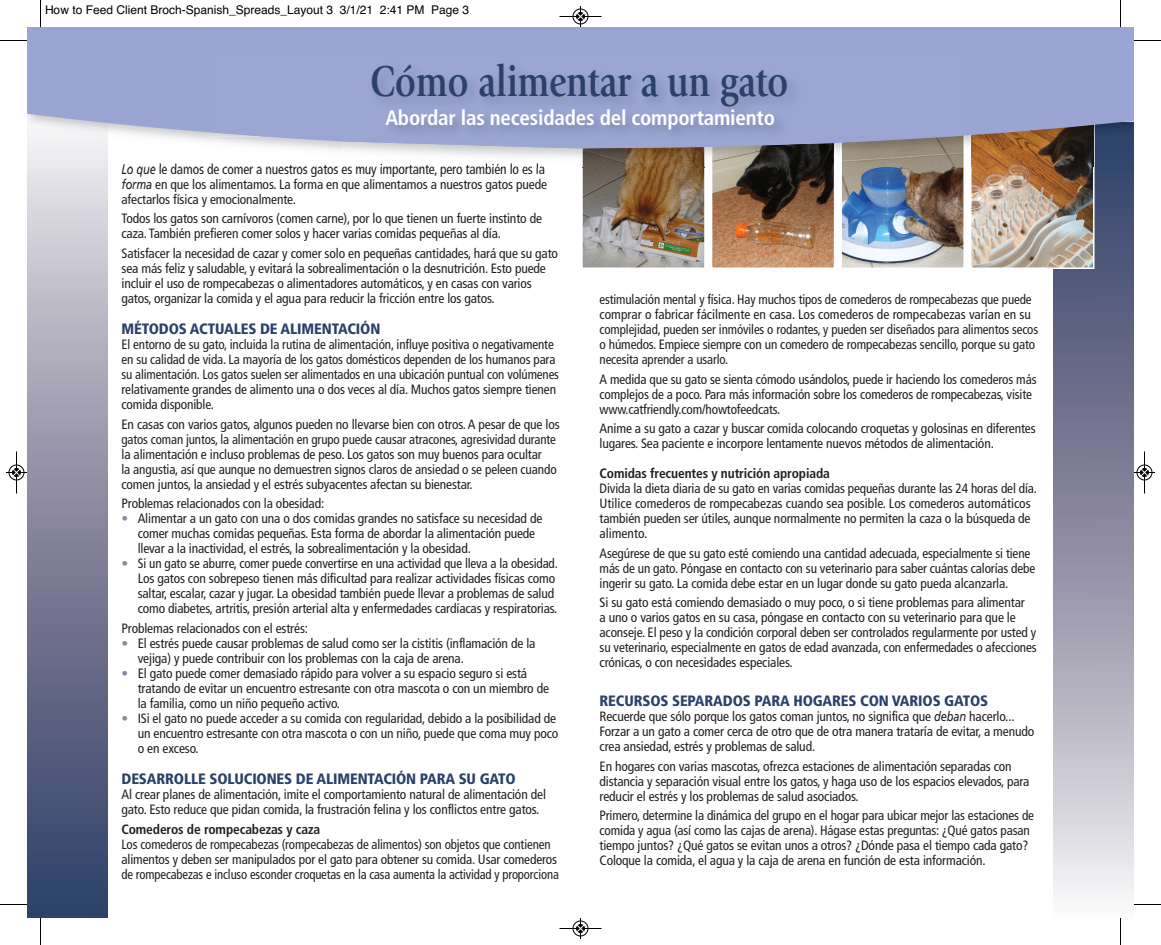
<style>
.page{position:relative;width:1161px;height:945px;background:#fff}
.page>*{position:absolute;margin:0;border:0;box-sizing:border-box;transform-origin:0 0}
.t1{font:700 45px "Giovanni";letter-spacing:-.01em;color:#2b4169;scale:.8 1}
.t2{font:700 condensed 21px "Frutiger";letter-spacing:-.01em;color:#fff}
.t3{font:900 condensed 15px "Frutiger";letter-spacing:-.01em;color:#2b4169}
.t4{font:condensed 13.5px/15px "Frutiger";letter-spacing:-.01em;color:#231f20}
.t5{font:condensed 13.5px/15px "Frutiger";letter-spacing:-.01em;color:#231f20;scale:.96 1}
.t6{font:700 condensed 13.5px "Frutiger";letter-spacing:-.01em;color:#231f20}
.t7{font:12px "Helvetica";color:#000}
.s1{font-style:italic;font-stretch:normal}
.s2{color:#8b88a0}
</style>
<div class="page">
<img style="left:1053px;top:167px;width:81px;height:729px">
<img style="left:27px;top:167px;width:81px;height:751px">
<img style="left:584px;top:168px;width:119px;height:98px">
<div style="left:581px;top:138px;width:125px;height:131px;border:2px solid #fff"></div>
<img style="left:714px;top:167px;width:118px;height:99px">
<div style="left:711px;top:119px;width:124px;height:150px;border:2px solid #fff"></div>
<img style="left:843px;top:167px;width:119px;height:99px">
<div style="left:840px;top:129px;width:125px;height:140px;border:2px solid #fff"></div>
<img style="left:973px;top:167px;width:119px;height:99px">
<div style="left:970px;top:122px;width:125px;height:147px;border:2px solid #fff"></div>
<img style="left:27px;top:150px;width:1107px;height:17px">
<img style="left:122px;top:164px;width:33px;height:3px">
<img style="left:160px;top:163px;width:89px;height:4px">
<img style="left:842px;top:150px;width:121px;height:17px">
<img style="left:972px;top:150px;width:121px;height:17px">
<svg style="left:27px;top:27px;width:1107px;height:123px;background:#9fa6cb"></svg>
<img style="left:210px;top:53px;width:752px;height:84px">
<img style="left:343px;top:149px;width:238px;height:19px">
<img style="left:583px;top:167px;width:121px;height:1px">
<img style="left:712px;top:149px;width:118px;height:19px">
<img style="left:583px;top:149px;width:121px;height:18px">
<svg style="left:581px;top:149px;width:2px;height:19px"></svg>
<svg style="left:704px;top:149px;width:8px;height:19px"></svg>
<img style="left:343px;top:100px;width:487px;height:49px">
<svg style="left:40px;top:0;width:1px;height:27px"></svg>
<svg style="left:0;top:40px;width:27px;height:1px"></svg>
<svg style="left:1120px;top:0;width:1px;height:27px"></svg>
<svg style="left:1134px;top:40px;width:27px;height:1px"></svg>
<svg style="left:40px;top:918px;width:1px;height:27px"></svg>
<svg style="left:0;top:904px;width:27px;height:1px"></svg>
<svg style="left:1120px;top:918px;width:1px;height:27px"></svg>
<svg style="left:1134px;top:904px;width:27px;height:1px"></svg>
<hr style="left:560px;top:16px;width:42px;height:1px;background:#000">
<div style="left:573px;top:9px;width:15px;height:15px;border:1px solid #000;border-radius:50%"></div>
<svg style="left:577px;top:6px;width:7px;height:21px"></svg>
<hr style="left:560px;top:928px;width:42px;height:1px;background:#000">
<div style="left:573px;top:921px;width:15px;height:15px;border:1px solid #000;border-radius:50%"></div>
<svg style="left:577px;top:918px;width:7px;height:21px"></svg>
<hr style="left:16px;top:452px;width:1px;height:42px;background:#000">
<div style="left:9px;top:465px;width:15px;height:15px;border:1px solid #000;border-radius:50%"></div>
<svg style="left:6px;top:469px;width:21px;height:7px"></svg>
<hr style="left:1144px;top:452px;width:1px;height:42px;background:#000">
<div style="left:1137px;top:465px;width:15px;height:15px;border:1px solid #000;border-radius:50%"></div>
<svg style="left:1134px;top:469px;width:21px;height:7px"></svg>
<p class="t7" style="left:45px;top:2px;width:426px">How to Feed Client Broch-Spanish_Spreads_Layout 3 3/1/21 2:41 PM Page 3</p>
<h1 class="t1" style="left:371px;top:64px;width:524px">Cómo alimentar a un gato</h1>
<h2 class="t2" style="left:385px;top:109px;width:391px">Abordar las necesidades del comportamiento</h2>
<p class="t4" style="left:121px;top:162px;width:427px"><span class="s1">Lo que</span> le damos de comer a nuestros gatos es muy importante, pero también lo es la <span class="s1">forma</span> en que los alimentamos. La forma en que alimentamos a nuestros gatos puede afectarlos física y emocionalmente.</p>
<p class="t4" style="left:121px;top:212px;width:422px">Todos los gatos son carnívoros (comen carne), por lo que tienen un fuerte instinto de caza. También prefieren comer solos y hacer varias comidas pequeñas al día.</p>
<p class="t4" style="left:121px;top:246px;width:438px">Satisfacer la necesidad de cazar y comer solo en pequeñas cantidades, hará que su gato sea más feliz y saludable, y evitará la sobrealimentación o la desnutrición. Esto puede incluir el uso de rompecabezas o alimentadores automáticos, y en casas con varios gatos, organizar la comida y el agua para reducir la fricción entre los gatos.</p>
<p class="t3" style="left:122px;top:323px;width:260px">MÉTODOS ACTUALES DE ALIMENTACIÓN</p>
<p class="t4" style="left:121px;top:338px;width:439px">El entorno de su gato, incluida la rutina de alimentación, influye positiva o negativamente en su calidad de vida. La mayoría de los gatos domésticos dependen de los humanos para su alimentación. Los gatos suelen ser alimentados en una ubicación puntual con volúmenes relativamente grandes de alimento una o dos veces al día. Muchos gatos siempre tienen comida disponible.</p>
<p class="t4" style="left:121px;top:417px;width:440px">En casas con varios gatos, algunos pueden no llevarse bien con otros.A pesar de que los gatos coman juntos, la alimentación en grupo puede causar atracones, agresividad durante la alimentación e incluso problemas de peso. Los gatos son muy buenos para ocultar<br>la angustia, así que aunque no demuestren signos claros de ansiedad o se peleen cuando comen juntos, la ansiedad y el estrés subyacentes afectan su bienestar.</p>
<p class="t4" style="left:121px;top:497px;width:204px">Problemas relacionados con la obesidad:</p>
<p class="t4" style="left:138px;top:512px;width:406px;text-indent:-16px"><span class="s2">•</span> Alimentar a un gato con una o dos comidas grandes no satisface su necesidad de comer muchas comidas pequeñas. Esta forma de abordar la alimentación puede llevar a la inactividad, el estrés, la sobrealimentación y la obesidad.</p>
<p class="t4" style="left:138px;top:557px;width:422px;text-indent:-16px"><span class="s2">•</span> Si un gato se aburre, comer puede convertirse en una actividad que lleva a la obesidad.<br>Los gatos con sobrepeso tienen más dificultad para realizar actividades físicas como saltar, escalar, cazar y jugar. La obesidad también puede llevar a problemas de salud como diabetes, artritis, presión arterial alta y enfermedades cardíacas y respiratorias.</p>
<p class="t4" style="left:121px;top:621px;width:188px">Problemas relacionados con el estrés:</p>
<p class="t4" style="left:138px;top:636px;width:399px;text-indent:-16px"><span class="s2">•</span> El estrés puede causar problemas de salud como ser la cistitis (inflamación de la vejiga) y puede contribuir con los problemas con la caja de arena.</p>
<p class="t4" style="left:138px;top:666px;width:413px;text-indent:-16px"><span class="s2">•</span> El gato puede comer demasiado rápido para volver a su espacio seguro si está tratando de evitar un encuentro estresante con otra mascota o con un miembro de la familia, como un niño pequeño activo.</p>
<p class="t4" style="left:138px;top:711px;width:422px;text-indent:-16px"><span class="s2">•</span> ISi el gato no puede acceder a su comida con regularidad, debido a la posibilidad de un encuentro estresante con otra mascota o con un niño, puede que coma muy poco o en exceso.</p>
<p class="t3" style="left:122px;top:773px;width:396px">DESARROLLE SOLUCIONES DE ALIMENTACIÓN PARA SU GATO</p>
<p class="t4" style="left:121px;top:788px;width:426px">Al crear planes de alimentación, imite el comportamiento natural de alimentación del gato. Esto reduce que pidan comida, la frustración felina y los conflictos entre gatos.</p>
<p class="t6" style="left:121px;top:823px;width:200px">Comederos de rompecabezas y caza</p>
<p class="t5" style="left:121px;top:837px;width:457px">Los comederos de rompecabezas (rompecabezas de alimentos) son objetos que contienen alimentos y deben ser manipulados por el gato para obtener su comida. Usar comederos de rompecabezas e incluso esconder croquetas en la casa aumenta la actividad y proporciona</p>
<p class="t5" style="left:600px;top:293px;width:458px">estimulación mental y física. Hay muchos tipos de comederos de rompecabezas que puede comprar o fabricar fácilmente en casa. Los comederos de rompecabezas varían en su complejidad, pueden ser inmóviles o rodantes, y pueden ser diseñados para alimentos secos o húmedos. Empiece siempre con un comedero de rompecabezas sencillo, porque su gato necesita aprender a usarlo.</p>
<p class="t4" style="left:600px;top:373px;width:438px">A medida que su gato se sienta cómodo usándolos, puede ir haciendo los comederos más complejos de a poco. Para más información sobre los comederos de rompecabezas, visite www.catfriendly.com/howtofeedcats.</p>
<p class="t4" style="left:600px;top:422px;width:438px">Anime a su gato a cazar y buscar comida colocando croquetas y golosinas en diferentes lugares. Sea paciente e incorpore lentamente nuevos métodos de alimentación.</p>
<p class="t6" style="left:600px;top:468px;width:232px">Comidas frecuentes y nutrición apropiada</p>
<p class="t4" style="left:600px;top:482px;width:439px">Divida la dieta diaria de su gato en varias comidas pequeñas durante las 24 horas del día.<br>Utilice comederos de rompecabezas cuando sea posible. Los comederos automáticos también pueden ser útiles, aunque normalmente no permiten la caza o la búsqueda de alimento.</p>
<p class="t4" style="left:600px;top:547px;width:437px">Asegúrese de que su gato esté comiendo una cantidad adecuada, especialmente si tiene más de un gato. Póngase en contacto con su veterinario para saber cuántas calorías debe ingerir su gato. La comida debe estar en un lugar donde su gato pueda alcanzarla.</p>
<p class="t4" style="left:600px;top:596px;width:439px">Si su gato está comiendo demasiado o muy poco, o si tiene problemas para alimentar<br>a uno o varios gatos en su casa, póngase en contacto con su veterinario para que le aconseje. El peso y la condición corporal deben ser controlados regularmente por usted y su veterinario, especialmente en gatos de edad avanzada, con enfermedades o afecciones crónicas, o con necesidades especiales.</p>
<p class="t3" style="left:600px;top:695px;width:390px">RECURSOS SEPARADOS PARA HOGARES CON VARIOS GATOS</p>
<p class="t4" style="left:600px;top:710px;width:436px">Recuerde que sólo porque los gatos coman juntos, no significa que <span class="s1">deban</span> hacerlo...<br>Forzar a un gato a comer cerca de otro que de otra manera trataría de evitar, a menudo crea ansiedad, estrés y problemas de salud.</p>
<p class="t4" style="left:600px;top:760px;width:431px">En hogares con varias mascotas, ofrezca estaciones de alimentación separadas con distancia y separación visual entre los gatos, y haga uso de los espacios elevados, para reducir el estrés y los problemas de salud asociados.</p>
<p class="t4" style="left:600px;top:809px;width:436px">Primero, determine la dinámica del grupo en el hogar para ubicar mejor las estaciones de comida y agua (así como las cajas de arena). Hágase estas preguntas: ¿Qué gatos pasan tiempo juntos? ¿Qué gatos se evitan unos a otros? ¿Dónde pasa el tiempo cada gato?<br>Coloque la comida, el agua y la caja de arena en función de esta información.</p>
</div>
